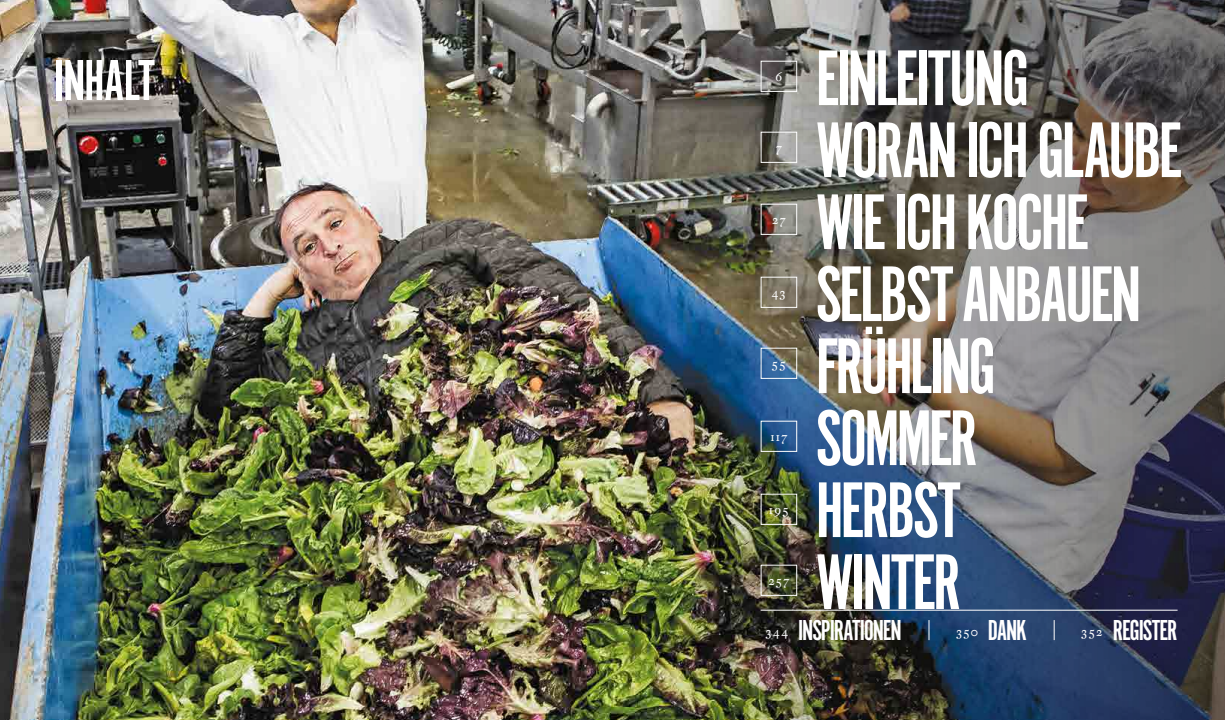
<style>
.page{position:relative;width:1225px;height:720px;background:#fff}
.page>*{position:absolute;margin:0;border:0;box-sizing:border-box;transform-origin:0 0}
.t1{font:82px/72px "Alternate Got No 1 D";letter-spacing:-.04em;color:#fff}
.t2{font:60px "Alternate Got No 1 D";letter-spacing:-.025em;color:#fff}
.t3{font:30px "Alternate Got No 1 D";letter-spacing:-.04em;color:#fff}
.t4{font:12px "DTL Fleischmann ST";letter-spacing:.09em;color:#fff}
</style>
<div class="page">
<img style="left:0;top:0;width:311px;height:720px">
<img style="left:311px;top:0;width:914px;height:720px">
<div style="left:760px;top:61px;width:37px;height:31px;border:1px solid #fff"></div>
<div style="left:760px;top:132px;width:37px;height:31px;border:1px solid #fff"></div>
<div style="left:760px;top:204px;width:37px;height:31px;border:1px solid #fff"></div>
<div style="left:760px;top:277px;width:37px;height:31px;border:1px solid #fff"></div>
<div style="left:760px;top:348px;width:37px;height:31px;border:1px solid #fff"></div>
<div style="left:760px;top:421px;width:37px;height:31px;border:1px solid #fff"></div>
<div style="left:760px;top:494px;width:37px;height:31px;border:1px solid #fff"></div>
<div style="left:760px;top:565px;width:37px;height:31px;border:1px solid #fff"></div>
<hr style="left:760px;top:610px;width:417px;height:1px;background:#fff">
<svg style="left:928px;top:620px;width:1px;height:20px"></svg>
<svg style="left:1053px;top:620px;width:1px;height:20px"></svg>
<p class="t2" style="left:54px;top:49px;width:102px">INHALT</p>
<p class="t1" style="left:815px;top:44px;width:368px">EINLEITUNG<br>WORAN ICH GLAUBE<br>WIE ICH KOCHE<br>SELBST ANBAUEN<br>FRÜHLING<br>SOMMER<br>HERBST<br>WINTER</p>
<p class="t4" style="left:775px;top:69px;width:9px">6</p>
<p class="t4" style="left:776px;top:140px;width:8px">7</p>
<p class="t4" style="left:772px;top:212px;width:15px">27</p>
<p class="t4" style="left:772px;top:285px;width:15px">43</p>
<p class="t4" style="left:772px;top:356px;width:15px">55</p>
<p class="t4" style="left:770px;top:429px;width:19px">117</p>
<p class="t4" style="left:769px;top:502px;width:22px">195</p>
<p class="t4" style="left:768px;top:573px;width:22px">257</p>
<p class="t4" style="left:765px;top:624px;width:24px">344</p>
<p class="t3" style="left:798px;top:614px;width:105px">INSPIRATIONEN</p>
<p class="t4" style="left:956px;top:624px;width:23px">350</p>
<p class="t3" style="left:987px;top:614px;width:41px">DANK</p>
<p class="t4" style="left:1081px;top:624px;width:23px">352</p>
<p class="t3" style="left:1112px;top:614px;width:66px">REGISTER</p>
</div>
